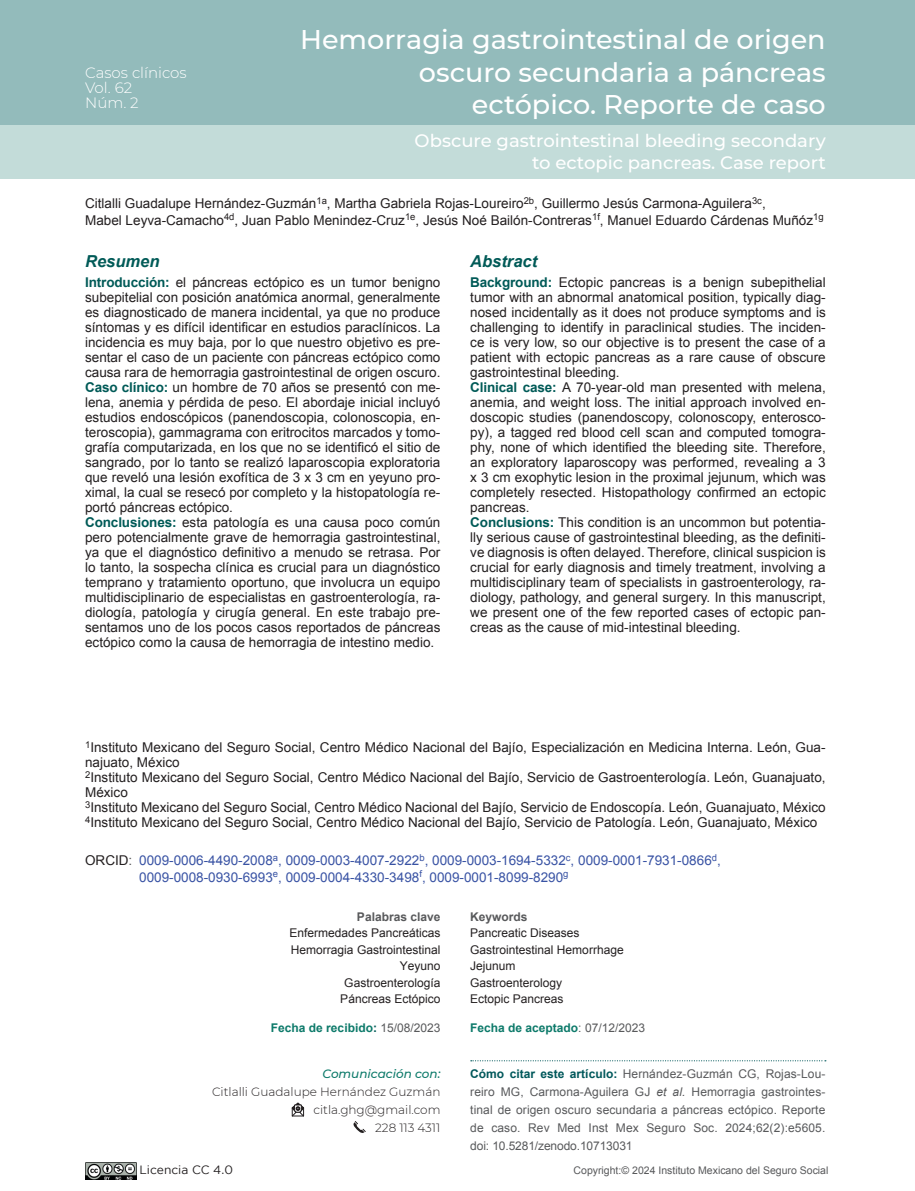
<style>
.page{position:relative;width:915px;height:1191px;background:#fff}
.page>*{position:absolute;margin:0;border:0;box-sizing:border-box;transform-origin:0 0}
.t1{font:500 27px/32.4px "Montserrat";color:#fff;text-align:right}
.t2{font:500 18px/21.6px "Montserrat";color:#fff;text-align:right}
.t3{font:italic 700 16.5px "Arial";color:#005a57}
.t4{font:300 15px/15px "Montserrat";color:#fff}
.t5{font:13.5px/15px "Arial";color:#231f20}
.t6{font:13.5px/16.2px "Arial";color:#3953a4}
.t7{font:12px/18px "Arial";letter-spacing:.01em;color:#58595b;text-align:justify}
.t8{font:12px/16.5px "Arial";color:#231f20}
.t9{font:300 12px/18px "Montserrat";color:#231f20;text-align:right}
.t10{font:700 12px "Arial";color:#0d7a6a}
.t11{font:700 12px "Arial";color:#58595b}
.t12{font:italic 500 12px "Montserrat";color:#0d7a6a}
.t13{font:12px "Gotham";color:#231f20}
.t14{font:10.5px "Arial";color:#58595b}
.s1{font-weight:700;color:#005a57}
.s2{color:#231f20}
.s3{color:#58595b}
.s4{color:#005a57}
.s5{font-weight:400;color:#58595b}
.s6{font-weight:700;color:#01585b}
.s7{font-style:italic}
</style>
<div class="page">
<div style="left:0;top:0;width:914px;height:125px;background:#93bbbb"></div>
<div style="left:0;top:125px;width:914px;height:54px;background:#c3dcd9"></div>
<svg style="left:470px;top:1060px;width:355px;height:1px"></svg>
<svg style="left:291px;top:1102px;width:13px;height:15px"></svg>
<svg style="left:353px;top:1121px;width:13px;height:12px"></svg>
<img style="left:85px;top:1162px;width:51px;height:17px">
<p class="t4" style="left:85px;top:64px;width:103px">Casos clínicos<br>Vol. 62<br>Núm. 2</p>
<h1 class="t1" style="left:300px;top:22px;width:527px">Hemorragia gastrointestinal de origen oscuro secundaria a páncreas ectópico. Reporte de caso</h1>
<h2 class="t2" style="left:414px;top:129px;width:412px">Obscure gastrointestinal bleeding secondary to ectopic pancreas. Case report</h2>
<p class="t5" style="left:85px;top:195px;width:740px;line-height:16.5px">Citlalli Guadalupe Hernández-Guzmán<sup>1a</sup>, Martha Gabriela Rojas-Loureiro<sup>2b</sup>, Guillermo Jesús Carmona-Aguilera<sup>3c</sup>,<br>Mabel Leyva-Camacho<sup>4d</sup>, Juan Pablo Menindez-Cruz<sup>1e</sup>, Jesús Noé Bailón-Contreras<sup>1f</sup>, Manuel Eduardo Cárdenas Muñóz<sup>1g</sup></p>
<p class="t3" style="left:85px;top:251px;width:76px">Resumen</p>
<p class="t3" style="left:470px;top:251px;width:68px">Abstract</p>
<p class="t5" style="left:470px;top:275px;width:357px"><span class="s1">Background:</span> Ectopic pancreas is a benign subepithelial tumor with an abnormal anatomical position, typically diag&shy;nosed incidentally as it does not produce symptoms and is challenging to identify in paraclinical studies. The inciden&shy;ce is very low, so our objective is to present the case of a patient with ectopic pancreas as a rare cause of obscure gastrointestinal bleeding.<br><span class="s1">Clinical case:</span> A 70-year-old man presented with melena, anemia, and weight loss. The initial approach involved en&shy;doscopic studies (panendoscopy, colonoscopy, enterosco&shy;py), a tagged red blood cell scan and computed tomogra&shy;phy, none of which identified the bleeding site. Therefore, an exploratory laparoscopy was performed, revealing a 3 x 3 cm exophytic lesion in the proximal jejunum, which was completely resected. Histopathology confirmed an ectopic pancreas.<br><span class="s1">Conclusions:</span> This condition is an uncommon but potentia&shy;lly serious cause of gastrointestinal bleeding, as the definiti&shy;ve diagnosis is often delayed. Therefore, clinical suspicion is crucial for early diagnosis and timely treatment, involving a multidisciplinary team of specialists in gastroenterology, ra&shy;diology, pathology, and general surgery. In this manuscript, we present one of the few reported cases of ectopic pan&shy;creas as the cause of mid-intestinal bleeding.</p>
<p class="t5" style="left:85px;top:275px;width:357px"><span class="s1">Introducción:</span> el páncreas ectópico es un tumor benigno subepitelial con posición anatómica anormal, generalmente es diagnosticado de manera incidental, ya que no produce síntomas y es difícil identificar en estudios paraclínicos. La incidencia es muy baja, por lo que nuestro objetivo es pre&shy;sentar el caso de un paciente con páncreas ectópico como causa rara de hemorragia gastrointestinal de origen oscuro.<br><span class="s1">Caso clínico:</span> un hombre de 70 años se presentó con me&shy;lena, anemia y pérdida de peso. El abordaje inicial incluyó estudios endoscópicos (panendoscopia, colonoscopia, en&shy;teroscopia), gammagrama con eritrocitos marcados y tomo&shy;grafía computarizada, en los que no se identificó el sitio de sangrado, por lo tanto se realizó laparoscopia exploratoria que reveló una lesión exofítica de 3 x 3 cm en yeyuno pro&shy;ximal, la cual se resecó por completo y la histopatología re&shy;portó páncreas ectópico.<br><span class="s1">Conclusiones:</span> esta patología es una causa poco común pero potencialmente grave de hemorragia gastrointestinal, ya que el diagnóstico definitivo a menudo se retrasa. Por lo tanto, la sospecha clínica es crucial para un diagnóstico temprano y tratamiento oportuno, que involucra un equipo multidisciplinario de especialistas en gastroenterología, ra&shy;diología, patología y cirugía general. En este trabajo pre&shy;sentamos uno de los pocos casos reportados de páncreas ectópico como la causa de hemorragia de intestino medio.</p>
<p class="t5" style="left:85px;top:740px;width:741px"><sup>1</sup>Instituto Mexicano del Seguro Social, Centro Médico Nacional del Bajío, Especialización en Medicina Interna. León, Gua&shy;najuato, México<br><sup>2</sup>Instituto Mexicano del Seguro Social, Centro Médico Nacional del Bajío, Servicio de Gastroenterología. León, Guanajuato, México<br><sup>3</sup>Instituto Mexicano del Seguro Social, Centro Médico Nacional del Bajío, Servicio de Endoscopía. León, Guanajuato, México <sup>4</sup>Instituto Mexicano del Seguro Social, Centro Médico Nacional del Bajío, Servicio de Patología. León, Guanajuato, México</p>
<p class="t6" style="left:139px;top:852px;width:583px;text-indent:-54px"><span class="s2">ORCID</span><span class="s3">:</span> 0009-0006-4490-2008<sup>a</sup>, 0009-0003-4007-2922<sup>b</sup>, 0009-0003-1694-5332<sup>c</sup>, 0009-0001-7931-0866<sup>d</sup>,<br>0009-0008-0930-6993<sup>e</sup>, 0009-0004-4330-3498<sup>f</sup>, 0009-0001-8099-8290<sup>g</sup></p>
<p class="t11" style="left:357px;top:908px;width:85px">Palabras clave</p>
<p class="t8" style="left:289px;top:924px;width:152px;text-align:right">Enfermedades Pancreáticas<br>Hemorragia Gastrointestinal<br>Yeyuno<br>Gastroenterología<br>Páncreas Ectópico</p>
<p class="t11" style="left:470px;top:908px;width:59px">Keywords</p>
<p class="t8" style="left:470px;top:924px;width:155px">Pancreatic Diseases<br>Gastrointestinal Hemorrhage<br>Jejunum<br>Gastroenterology<br>Ectopic Pancreas</p>
<p class="t10" style="left:271px;top:1019px;width:171px">Fecha de recibido<span class="s4">:</span> <span class="s5">15/08/2023</span></p>
<p class="t10" style="left:470px;top:1020px;width:176px">Fecha de aceptado<span class="s5">: 07/12/2023</span></p>
<p class="t12" style="left:322px;top:1065px;width:119px">Comunicación con:</p>
<p class="t9" style="left:212px;top:1082px;width:230px">Citlalli Guadalupe Hernández Guzmán citla.ghg@gmail.com<br>228 113 4311</p>
<p class="t13" style="left:139px;top:1162px;width:95px">Licencia CC 4.0</p>
<p class="t14" style="left:573px;top:1163px;width:256px">Copyright:© 2024 Instituto Mexicano del Seguro Social</p>
<p class="t7" style="left:470px;top:1064px;width:356px"><span class="s6">Cómo citar este artículo:</span> Hernández-Guzmán CG, Rojas-Lou&shy;reiro MG, Carmona-Aguilera GJ <span class="s7">et al.</span> Hemorragia gastrointes&shy;tinal de origen oscuro secundaria a páncreas ectópico. Reporte de caso. Rev Med Inst Mex Seguro Soc. 2024;62(2):e5605. doi: 10.5281/zenodo.10713031</p>
</div>
